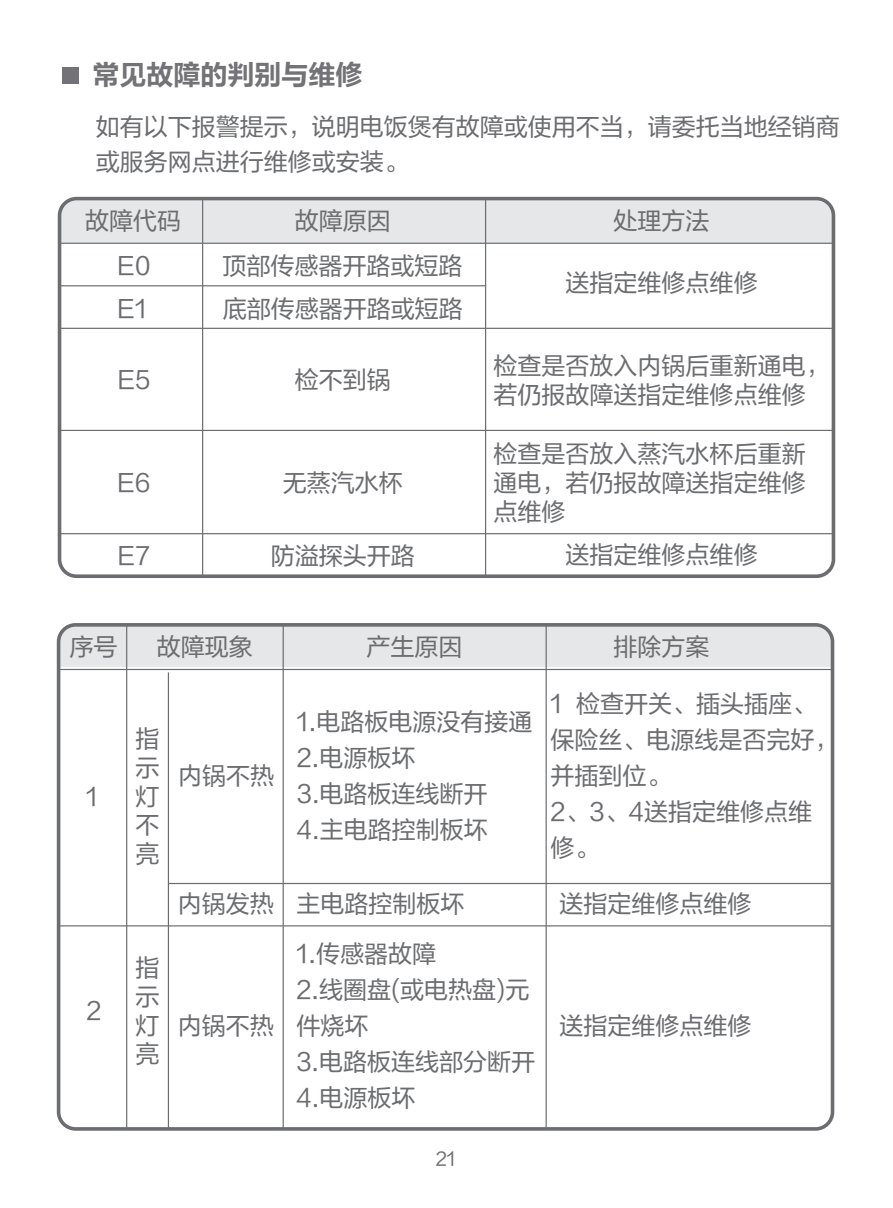
<style>
.page{position:relative;width:893px;height:1208px;background:#fff}
.page>*{position:absolute;margin:0;border:0;box-sizing:border-box;transform-origin:0 0}
.t1{font:27px "FZLTCHJW GB1 0";color:#737276}
.t2{font:24px/36px "FZLTHJW GB1 0";color:#6c6d70}
.t3{font:18px "FZLTHJW GB1 0";color:#6c6d70}
</style>
<div class="page">
<div style="left:62px;top:67px;width:17px;height:17px;background:#737276"></div>
<div style="left:62px;top:628px;width:767px;height:39px;background:#e6e7e9"></div>
<div style="left:57px;top:623px;width:777px;height:507px;border:4px solid #6c6d70;border-radius:17px"></div>
<hr style="left:126px;top:625px;width:1px;height:503px;background:#6c6d70">
<hr style="left:168px;top:672px;width:1px;height:457px;background:#6c6d70">
<hr style="left:283px;top:625px;width:1px;height:504px;background:#6c6d70">
<hr style="left:546px;top:625px;width:1px;height:503px;background:#6c6d70">
<hr style="left:59px;top:669px;width:773px;height:1px;background:#6c6d70">
<hr style="left:169px;top:883px;width:663px;height:1px;background:#6c6d70">
<hr style="left:59px;top:925px;width:773px;height:1px;background:#6c6d70">
<div style="left:58px;top:202px;width:772px;height:41px;background:#e6e7e9"></div>
<div style="left:58px;top:197px;width:777px;height:381px;border:4px solid #6c6d70;border-radius:17px"></div>
<hr style="left:202px;top:199px;width:1px;height:377px;background:#6c6d70">
<hr style="left:485px;top:199px;width:1px;height:377px;background:#6c6d70">
<hr style="left:60px;top:243px;width:772px;height:1px;background:#6c6d70">
<hr style="left:60px;top:285px;width:425px;height:1px;background:#6c6d70">
<hr style="left:60px;top:328px;width:772px;height:1px;background:#6c6d70">
<hr style="left:60px;top:430px;width:772px;height:1px;background:#6c6d70">
<hr style="left:60px;top:533px;width:772px;height:1px;background:#6c6d70">
<p class="t1" style="left:93px;top:60px;width:272px">常见故障的判别与维修</p>
<p class="t2" style="left:96px;top:111px;width:746px;line-height:34.5px">如有以下报警提示，说明电饭煲有故障或使用不当，请委托当地经销商或服务网点进行维修或安装。</p>
<p class="t2" style="left:85px;top:199px;width:97px;line-height:45px;text-align:center">故障代码<br>E0</p>
<p class="t2" style="left:295px;top:203px;width:97px">故障原因</p>
<p class="t2" style="left:614px;top:203px;width:97px">处理方法</p>
<p class="t2" style="left:222px;top:248px;width:241px">顶部传感器开路或短路</p>
<p class="t2" style="left:566px;top:265px;width:193px">送指定维修点维修</p>
<p class="t2" style="left:117px;top:291px;width:32px">E1</p>
<p class="t2" style="left:223px;top:291px;width:241px">底部传感器开路或短路</p>
<p class="t2" style="left:117px;top:362px;width:35px">E5</p>
<p class="t2" style="left:295px;top:362px;width:97px">检不到锅</p>
<p class="t2" style="left:117px;top:465px;width:35px">E6</p>
<p class="t2" style="left:283px;top:465px;width:121px">无蒸汽水杯</p>
<p class="t2" style="left:117px;top:538px;width:35px">E7</p>
<p class="t2" style="left:271px;top:538px;width:145px">防溢探头开路</p>
<p class="t2" style="left:494px;top:352px;width:338px;line-height:28.8px">检查是否放入内锅后重新通电，若仍报故障送指定维修点维修</p>
<p class="t2" style="left:494px;top:440px;width:314px;line-height:28.8px;text-align:justify">检查是否放入蒸汽水杯后重新通电，若仍报故障送指定维修点维修</p>
<p class="t2" style="left:566px;top:538px;width:193px">送指定维修点维修</p>
<p class="t2" style="left:70px;top:629px;width:49px">序号</p>
<p class="t2" style="left:157px;top:629px;width:97px">故障现象</p>
<p class="t2" style="left:86px;top:779px;width:14px">1</p>
<p class="t2" style="left:135px;top:725px;width:25px;line-height:28.8px;text-align:justify">指示灯不亮</p>
<p class="t2" style="left:178px;top:758px;width:97px">内锅不热</p>
<p class="t2" style="left:366px;top:629px;width:97px">产生原因</p>
<p class="t2" style="left:613px;top:629px;width:97px">排除方案</p>
<p class="t2" style="left:297px;top:704px;width:237px">1.电路板电源没有接通<br>2.电源板坏<br>3.电路板连线断开<br>4.主电路控制板坏</p>
<p class="t2" style="left:551px;top:686px;width:290px">1 检查开关、插头插座、保险丝、电源线是否完好，并插到位。<br>2、3、4送指定维修点维修。</p>
<p class="t2" style="left:86px;top:993px;width:17px">2</p>
<p class="t2" style="left:135px;top:954px;width:25px;line-height:28.8px;text-align:justify">指示灯亮</p>
<p class="t2" style="left:178px;top:886px;width:288px">内锅发热 主电路控制板坏</p>
<p class="t2" style="left:560px;top:886px;width:193px">送指定维修点维修</p>
<p class="t2" style="left:178px;top:1008px;width:97px">内锅不热</p>
<p class="t2" style="left:296px;top:936px;width:240px">1.传感器故障<br>2.线圈盘(或电热盘)元件烧坏<br>3.电路板连线部分断开<br>4.电源板坏</p>
<p class="t3" style="left:436px;top:1148px;width:22px">21</p>
<p class="t2" style="left:560px;top:1008px;width:193px">送指定维修点维修</p>
</div>
